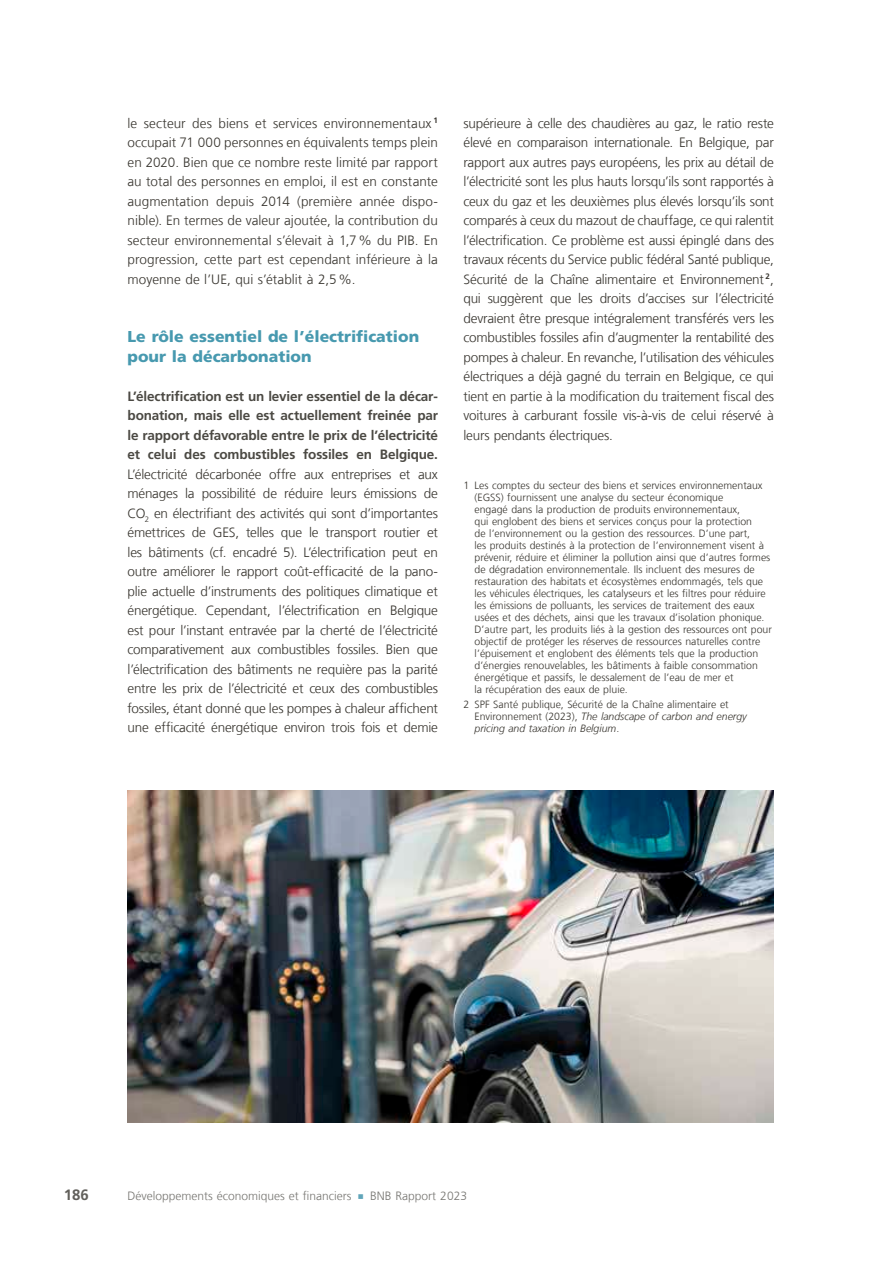
<style>
.page{position:relative;width:893px;height:1263px;background:#fff}
.page>*{position:absolute;margin:0;border:0;box-sizing:border-box;transform-origin:0 0}
.Title_T1E{font:900 15.75px/19.5px "Frutiger LT Com";color:#4799af}
.t1{font:700 15px "Frutiger LT Com";color:#62605b}
.Text{font:300 13.5px/19.5px "Frutiger LT Com";letter-spacing:-.015em;color:#38352f;text-align:justify}
.t2{font:300 12px "Frutiger LT Com";color:#777672}
.Footnotes__num_auto{font:300 10.5px/12px "Frutiger LT Com";color:#38352f}
.s1{font-weight:700;color:#4b4943}
.s2{font-style:italic}
.s3{color:#60a5b9}
</style>
<div class="page">
<img style="left:128px;top:790px;width:646px;height:332px">
<p class="Text" style="left:128px;top:113px;width:312px">le secteur des biens et services environnementaux <sup>1 </sup>occupait 71 000 personnes en équivalents temps plein en 2020. Bien que ce nombre reste limité par rapport au total des personnes en emploi, il est en constante augmentation depuis 2014 (première année dispo&shy;nible). En termes de valeur ajoutée, la contribution du secteur environnemental s’élevait à 1,7% du PIB. En progression, cette part est cependant inférieure à la moyenne de l’UE, qui s’établit à 2,5%.</p>
<p class="Title_T1E" style="left:128px;top:327px;width:293px">Le rôle essentiel de l’électrification pour la décarbonation</p>
<p class="Text" style="left:128px;top:386px;width:312px"><span class="s1">L’électrification est un levier essentiel de la décar&shy;bonation, mais elle est actuellement freinée par le rapport défavorable entre le prix de l’électricité et celui des combustibles fossiles en Belgique.<br></span>L’électricité décarbonée offre aux entreprises et aux ménages la possibilité de réduire leurs émissions de CO<sub>2</sub> en électrifiant des activités qui sont d’importantes émettrices de GES, telles que le transport routier et les bâtiments (cf. encadré 5). L’électrification peut en outre améliorer le rapport coût-efficacité de la pano&shy;plie actuelle d’instruments des politiques climatique et énergétique. Cependant, l’électrification en Belgique est pour l’instant entravée par la cherté de l’électricité comparativement aux combustibles fossiles. Bien que l’électrification des bâtiments ne requière pas la parité entre les prix de l’électricité et ceux des combustibles fossiles, étant donné que les pompes à chaleur affichent une efficacité énergétique environ trois fois et demie</p>
<p class="Text" style="left:463px;top:113px;width:312px">supérieure à celle des chaudières au gaz, le ratio reste élevé en comparaison internationale. En Belgique, par rapport aux autres pays européens, les prix au détail de l’électricité sont les plus hauts lorsqu’ils sont rapportés à ceux du gaz et les deuxièmes plus élevés lorsqu’ils sont comparés à ceux du mazout de chauffage, ce qui ralentit l’électrification. Ce problème est aussi épinglé dans des travaux récents du Service public fédéral Santé publique, Sécurité de la Chaîne alimentaire et Environnement <sup>2</sup>, qui suggèrent que les droits d’accises sur l’électricité devraient être presque intégralement transférés vers les combustibles fossiles afin d’augmenter la rentabilité des pompes à chaleur. En revanche, l’utilisation des véhicules électriques a déjà gagné du terrain en Belgique, ce qui tient en partie à la modification du traitement fiscal des voitures à carburant fossile vis-à-vis de celui réservé à leurs pendants électriques.</p>
<p class="Footnotes__num_auto" style="left:475px;top:479px;width:299px;text-indent:-11px">1 Les comptes du secteur des biens et services environnementaux (EGSS) fournissent une analyse du secteur économique<br>engagé dans la production de produits environnementaux,<br>qui englobent des biens et services conçus pour la protection<br>de l’environnement ou la gestion des ressources. D’une part,<br>les produits destinés à la protection de l’environnement visent à prévenir, réduire et éliminer la pollution ainsi que d’autres formes de dégradation environnementale. Ils incluent des mesures de restauration des habitats et écosystèmes endommagés, tels que les véhicules électriques, les catalyseurs et les filtres pour réduire les émissions de polluants, les services de traitement des eaux usées et des déchets, ainsi que les travaux d’isolation phonique.<br>D’autre part, les produits liés à la gestion des ressources ont pour objectif de protéger les réserves de ressources naturelles contre l’épuisement et englobent des éléments tels que la production d’énergies renouvelables, les bâtiments à faible consommation énergétique et passifs, le dessalement de l’eau de mer et<br>la récupération des eaux de pluie.</p>
<p class="Footnotes__num_auto" style="left:475px;top:698px;width:274px;text-indent:-11px">2 SPF Santé publique, Sécurité de la Chaîne alimentaire et<br>Environnement (2023), <span class="s2">The landscape of carbon and energy pricing and taxation in Belgium</span>.</p>
<p class="t1" style="left:64px;top:1186px;width:27px">186</p>
<p class="t2" style="left:128px;top:1188px;width:341px">Développements économiques et financiers <span class="s3">○</span> BNB Rapport 2023</p>
</div>
